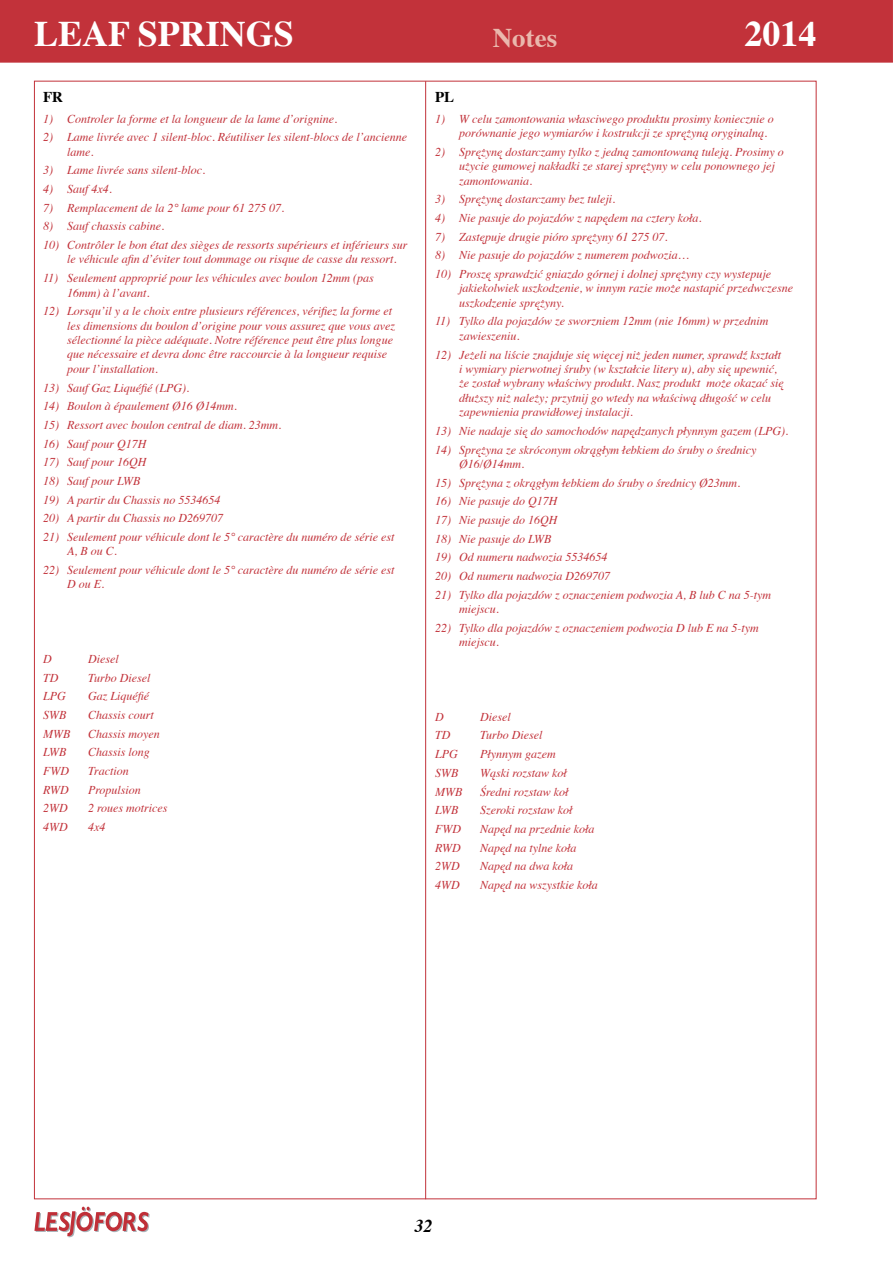
<style>
.page{position:relative;width:893px;height:1263px;background:#fff}
.page>*{position:absolute;margin:0;border:0;box-sizing:border-box;transform-origin:0 0}
.t1{font:700 36px "Times";color:#fff}
.t2{font:700 27px "Times";color:#eab8ad}
.t3{font:italic 700 18px "Times";color:#000}
.t4{font:700 15px "Times";color:#000}
.t5{font:italic 12px/14.4px "Times";color:#c2323a}
</style>
<div class="page">
<div style="left:0;top:0;width:893px;height:62px;background:#c2323a"></div>
<svg style="left:34px;top:1207px;width:116px;height:30px"></svg>
<hr style="left:425px;top:81px;width:1px;height:1118px;background:#c2323a">
<h1 class="t1" style="left:34px;top:0;width:261px">leaf SPRINGS</h1>
<h2 class="t2" style="left:493px;top:12px;width:66px">Notes</h2>
<h1 class="t1" style="left:744px;top:0;width:73px">2014</h1>
<p class="t4" style="left:43px;top:82px;width:21px">FR</p>
<p class="t5" style="left:43px;top:111px;width:296px">1) Controler la forme et la longueur de la lame d’orignine.</p>
<p class="t5" style="left:67px;top:129px;width:341px;text-indent:-24px">2) Lame livrée avec 1 silent-bloc. Réutiliser les silent-blocs de l’ancienne lame.</p>
<p class="t5" style="left:43px;top:162px;width:163px">3) Lame livrée sans silent-bloc.</p>
<p class="t5" style="left:43px;top:181px;width:70px">4) Sauf 4x4.</p>
<p class="t5" style="left:43px;top:200px;width:243px">7) Remplacement de la 2° lame pour 61 275 07.</p>
<p class="t5" style="left:43px;top:218px;width:122px">8) Sauf chassis cabine.</p>
<p class="t5" style="left:67px;top:237px;width:342px;text-indent:-24px">10) Contrôler le bon état des sièges de ressorts supérieurs et inférieurs sur le véhicule afin d’éviter tout dommage ou risque de casse du ressort.</p>
<p class="t5" style="left:67px;top:270px;width:308px;text-indent:-24px">11) Seulement approprié pour les véhicules avec boulon 12mm (pas<br>16mm) à l’avant.</p>
<p class="t5" style="left:67px;top:303px;width:330px;text-indent:-24px">12) Lorsqu’il y a le choix entre plusieurs références, vérifiez la forme et les dimensions du boulon d’origine pour vous assurez que vous avez sélectionné la pièce adéquate. Notre référence peut être plus longue que nécessaire et devra donc être raccourcie à la longueur requise pour l’installation.</p>
<p class="t5" style="left:43px;top:380px;width:147px">13) Sauf Gaz Liquéfié (LPG).</p>
<p class="t5" style="left:43px;top:398px;width:195px">14) Boulon à épaulement Ø16 Ø14mm.</p>
<p class="t5" style="left:43px;top:417px;width:239px">15) Ressort avec boulon central de diam. 23mm.</p>
<p class="t5" style="left:43px;top:436px;width:105px">16) Sauf pour Q17H</p>
<p class="t5" style="left:43px;top:454px;width:105px">17) Sauf pour 16QH</p>
<p class="t5" style="left:43px;top:473px;width:99px">18) Sauf pour LWB</p>
<p class="t5" style="left:43px;top:492px;width:179px">19) A partir du Chassis no 5534654</p>
<p class="t5" style="left:43px;top:510px;width:182px">20) A partir du Chassis no D269707</p>
<p class="t5" style="left:67px;top:529px;width:329px;text-indent:-24px">21) Seulement pour véhicule dont le 5° caractère du numéro de série est<br>A, B ou C.</p>
<p class="t5" style="left:67px;top:562px;width:329px;text-indent:-24px">22) Seulement pour véhicule dont le 5° caractère du numéro de série est<br>D ou E.</p>
<p class="t5" style="left:43px;top:651px;width:10px">D</p>
<p class="t5" style="left:88px;top:651px;width:32px">Diesel</p>
<p class="t5" style="left:43px;top:670px;width:17px">TD</p>
<p class="t5" style="left:88px;top:670px;width:64px">Turbo Diesel</p>
<p class="t5" style="left:43px;top:688px;width:24px">LPG</p>
<p class="t5" style="left:88px;top:688px;width:62px">Gaz Liquéfié</p>
<p class="t5" style="left:43px;top:707px;width:25px">SWB</p>
<p class="t5" style="left:88px;top:707px;width:67px">Chassis court</p>
<p class="t5" style="left:43px;top:726px;width:29px">MWB</p>
<p class="t5" style="left:88px;top:726px;width:73px">Chassis moyen</p>
<p class="t5" style="left:43px;top:744px;width:25px">LWB</p>
<p class="t5" style="left:88px;top:744px;width:63px">Chassis long</p>
<p class="t5" style="left:43px;top:763px;width:27px">FWD</p>
<p class="t5" style="left:88px;top:763px;width:42px">Traction</p>
<p class="t5" style="left:43px;top:782px;width:27px">RWD</p>
<p class="t5" style="left:88px;top:782px;width:54px">Propulsion</p>
<p class="t5" style="left:43px;top:800px;width:26px">2WD</p>
<p class="t5" style="left:88px;top:800px;width:81px">2 roues motrices</p>
<p class="t5" style="left:43px;top:819px;width:26px">4WD</p>
<p class="t5" style="left:88px;top:819px;width:19px">4x4</p>
<p class="t4" style="left:435px;top:83px;width:21px">PL</p>
<p class="t5" style="left:459px;top:111px;width:316px;text-indent:-24px">1) W celu zamontowania własciwego produktu prosimy koniecznie o porównanie jego wymiarów i kostrukcji ze sprężyną oryginalną.</p>
<p class="t5" style="left:459px;top:144px;width:326px;text-indent:-24px">2) Sprężynę dostarczamy tylko z jedną zamontowaną tuleją. Prosimy o użycie gumowej nakładki ze starej sprężyny w celu ponownego jej zamontowania.</p>
<p class="t5" style="left:435px;top:191px;width:182px">3) Sprężynę dostarczamy bez tuleji.</p>
<p class="t5" style="left:435px;top:210px;width:268px">4) Nie pasuje do pojazdów z napędem na cztery koła.</p>
<p class="t5" style="left:435px;top:229px;width:234px">7) Zastępuje drugie pióro sprężyny 61 275 07.</p>
<p class="t5" style="left:435px;top:247px;width:255px">8) Nie pasuje do pojazdów z numerem podwozia…</p>
<p class="t5" style="left:459px;top:266px;width:335px;text-indent:-24px">10) Proszę sprawdzić gniazdo górnej i dolnej sprężyny czy wystepuje jakiekolwiek uszkodzenie, w innym razie może nastapić przedwczesne uszkodzenie sprężyny.</p>
<p class="t5" style="left:459px;top:313px;width:311px;text-indent:-24px">11) Tylko dla pojazdów ze sworzniem 12mm (nie 16mm) w przednim zawieszeniu.</p>
<p class="t5" style="left:459px;top:347px;width:326px;text-indent:-24px">12) Jeżeli na liście znajduje się więcej niż jeden numer, sprawdź kształt i wymiary pierwotnej śruby (w kształcie litery u), aby się upewnić, że został wybrany właściwy produkt. Nasz produkt może okazać się dłuższy niż należy; przytnij go wtedy na właściwą długość w celu zapewnienia prawidłowej instalacji.</p>
<p class="t5" style="left:435px;top:423px;width:354px">13) Nie nadaje się do samochodów napędzanych płynnym gazem (LPG).</p>
<p class="t5" style="left:459px;top:442px;width:299px;text-indent:-24px">14) Sprężyna ze skróconym okrągłym łebkiem do śruby o średnicy<br>Ø16/Ø14mm.</p>
<p class="t5" style="left:435px;top:475px;width:307px">15) Sprężyna z okrągłym łebkiem do śruby o średnicy Ø23mm.</p>
<p class="t5" style="left:435px;top:493px;width:124px">16) Nie pasuje do Q17H</p>
<p class="t5" style="left:435px;top:512px;width:124px">17) Nie pasuje do 16QH</p>
<p class="t5" style="left:435px;top:531px;width:118px">18) Nie pasuje do LWB</p>
<p class="t5" style="left:435px;top:549px;width:174px">19) Od numeru nadwozia 5534654</p>
<p class="t5" style="left:435px;top:568px;width:176px">20) Od numeru nadwozia D269707</p>
<p class="t5" style="left:459px;top:587px;width:314px;text-indent:-24px">21) Tylko dla pojazdów z oznaczeniem podwozia A, B lub C na 5-tym miejscu.</p>
<p class="t5" style="left:459px;top:620px;width:301px;text-indent:-24px">22) Tylko dla pojazdów z oznaczeniem podwozia D lub E na 5-tym miejscu.</p>
<p class="t5" style="left:435px;top:709px;width:10px">D</p>
<p class="t5" style="left:480px;top:709px;width:32px">Diesel</p>
<p class="t5" style="left:435px;top:727px;width:17px">TD</p>
<p class="t5" style="left:480px;top:727px;width:64px">Turbo Diesel</p>
<p class="t5" style="left:435px;top:746px;width:24px">LPG</p>
<p class="t5" style="left:480px;top:746px;width:77px">Płynnym gazem</p>
<p class="t5" style="left:435px;top:765px;width:25px">SWB</p>
<p class="t5" style="left:480px;top:765px;width:88px">Wąski rozstaw koł</p>
<p class="t5" style="left:435px;top:783px;width:29px">MWB</p>
<p class="t5" style="left:480px;top:783px;width:90px">Średni rozstaw koł</p>
<p class="t5" style="left:435px;top:802px;width:25px">LWB</p>
<p class="t5" style="left:480px;top:802px;width:94px">Szeroki rozstaw koł</p>
<p class="t5" style="left:435px;top:821px;width:27px">FWD</p>
<p class="t5" style="left:480px;top:821px;width:116px">Napęd na przednie koła</p>
<p class="t5" style="left:435px;top:839px;width:27px">RWD</p>
<p class="t5" style="left:480px;top:839px;width:98px">Napęd na tylne koła</p>
<p class="t5" style="left:435px;top:858px;width:26px">2WD</p>
<p class="t5" style="left:480px;top:858px;width:94px">Napęd na dwa koła</p>
<p class="t5" style="left:435px;top:877px;width:26px">4WD</p>
<p class="t5" style="left:480px;top:877px;width:119px">Napęd na wszystkie koła</p>
<h3 class="t3" style="left:415px;top:1209px;width:19px">32</h3>
</div>
